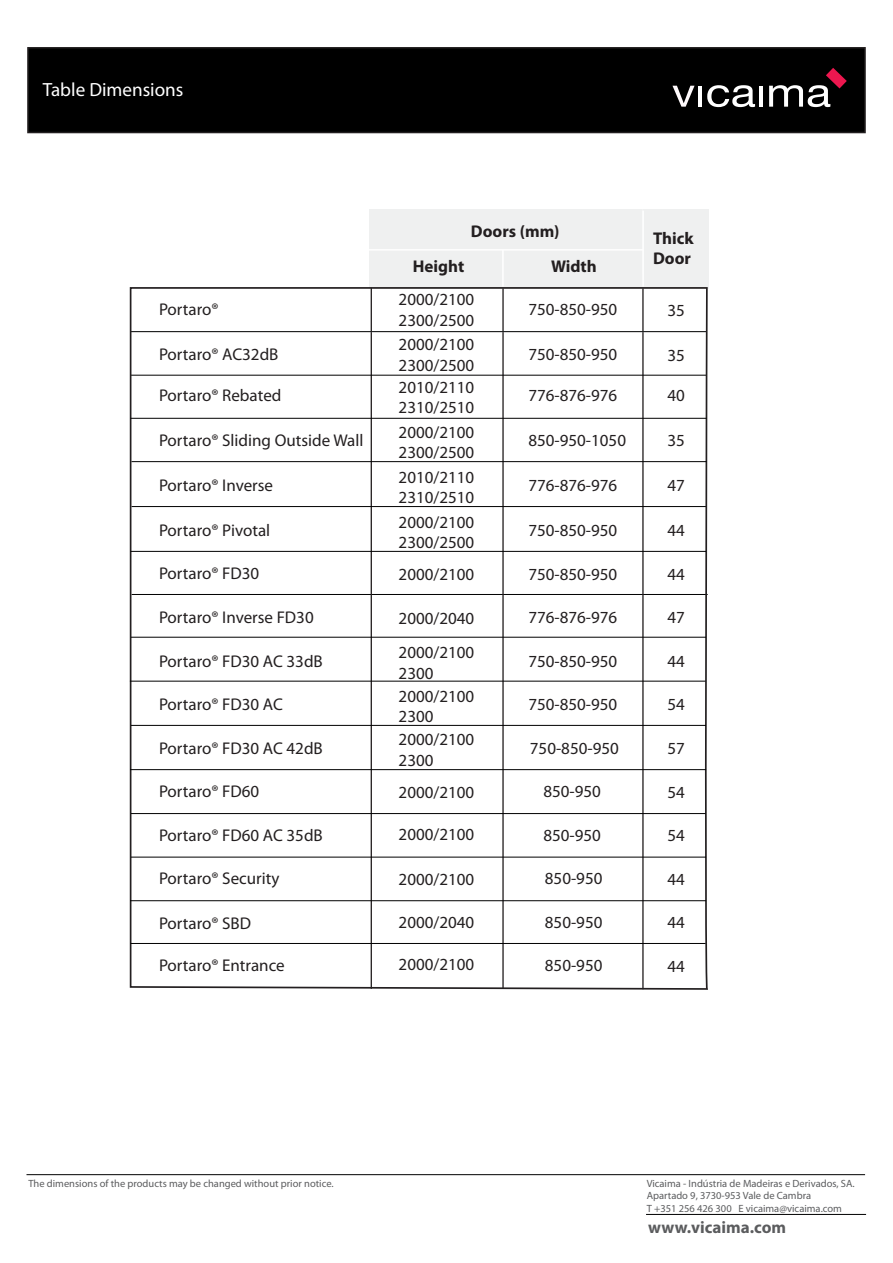
<style>
.page{position:relative;width:893px;height:1263px;background:#fff}
.page>*{position:absolute;margin:0;border:0;box-sizing:border-box;transform-origin:0 0}
.t1{font:19.2px "Myriad Pro";color:#fff}
.t2{font:16.95px/20.4px "Myriad Pro";color:#231f20}
.t3{font:700 16.95px/20.4px "Myriad Pro";color:#231f20}
.t4{font:700 16.95px "Myriad Pro";color:#5b5c5e}
.t5{font:10.5px/12.6px "Myriad Pro";color:#5b5c5e}
</style>
<div class="page">
<div style="left:27px;top:47px;width:839px;height:86px;background:#000;border:2px solid #231f20"></div>
<div style="left:369px;top:210px;width:339px;height:79px;background:#eff0f0"></div>
<svg style="left:129px;top:286px;width:580px;height:704px"></svg>
<hr style="left:130px;top:551px;width:576px;height:1px;background:#000">
<hr style="left:130px;top:943px;width:576px;height:1px;background:#000">
<hr style="left:130px;top:900px;width:576px;height:1px;background:#000">
<hr style="left:131px;top:813px;width:575px;height:1px;background:#000">
<hr style="left:131px;top:857px;width:575px;height:1px;background:#000">
<hr style="left:130px;top:769px;width:576px;height:1px;background:#000">
<hr style="left:131px;top:725px;width:575px;height:1px;background:#000">
<hr style="left:130px;top:681px;width:576px;height:1px;background:#000">
<hr style="left:131px;top:637px;width:575px;height:1px;background:#000">
<hr style="left:367px;top:249px;width:276px;height:2px;background:#fff">
<hr style="left:642px;top:211px;width:2px;height:75px;background:#fff">
<hr style="left:502px;top:250px;width:2px;height:37px;background:#fff">
<hr style="left:130px;top:418px;width:576px;height:1px;background:#000">
<hr style="left:131px;top:461px;width:575px;height:1px;background:#000">
<hr style="left:27px;top:1174px;width:838px;height:1px;background:#000">
<svg style="left:672px;top:86px;width:22px;height:21px"></svg>
<hr style="left:698px;top:86px;width:4px;height:21px;background:#fff">
<svg style="left:707px;top:85px;width:48px;height:22px"></svg>
<hr style="left:759px;top:86px;width:4px;height:21px;background:#fff">
<svg style="left:769px;top:68px;width:78px;height:39px"></svg>
<hr style="left:646px;top:1214px;width:220px;height:1px;background:#000">
<p class="t1" style="left:43px;top:78px;width:142px">Table Dimensions</p>
<p class="t2" style="left:159px;top:299px;width:61px">Portaro®</p>
<p class="t2" style="left:159px;top:344px;width:121px">Portaro® AC32dB</p>
<p class="t2" style="left:159px;top:385px;width:124px">Portaro® Rebated</p>
<p class="t2" style="left:159px;top:430px;width:206px">Portaro® Sliding Outside Wall</p>
<p class="t2" style="left:159px;top:475px;width:116px">Portaro® Inverse</p>
<p class="t2" style="left:159px;top:520px;width:113px">Portaro® Pivotal</p>
<p class="t2" style="left:159px;top:563px;width:102px">Portaro® FD30</p>
<p class="t2" style="left:159px;top:607px;width:156px">Portaro® Inverse FD30</p>
<p class="t2" style="left:159px;top:650px;width:165px">Portaro® FD30 AC 33dB</p>
<p class="t2" style="left:159px;top:694px;width:125px">Portaro® FD30 AC</p>
<p class="t2" style="left:159px;top:737px;width:165px">Portaro® FD30 AC 42dB</p>
<p class="t2" style="left:159px;top:781px;width:102px">Portaro® FD60</p>
<p class="t2" style="left:159px;top:824px;width:165px">Portaro® FD60 AC 35dB</p>
<p class="t2" style="left:159px;top:868px;width:122px">Portaro® Security</p>
<p class="t2" style="left:159px;top:913px;width:94px">Portaro® SBD</p>
<p class="t2" style="left:159px;top:955px;width:127px">Portaro® Entrance</p>
<p class="t3" style="left:471px;top:220px;width:90px">Doors (mm)</p>
<p class="t3" style="left:413px;top:255px;width:53px">Height</p>
<p class="t3" style="left:551px;top:255px;width:47px">Width</p>
<p class="t3" style="left:653px;top:227px;width:42px">Thick<br>Door</p>
<p class="t2" style="left:399px;top:289px;width:77px">2000/2100<br>2300/2500</p>
<p class="t2" style="left:399px;top:334px;width:77px;line-height:20.9px;text-align:justify">2000/2100<br>2300/2500<br>2010/2110<br>2310/2510</p>
<p class="t2" style="left:399px;top:421px;width:77px">2000/2100<br>2300/2500</p>
<p class="t2" style="left:399px;top:466px;width:77px">2010/2110<br>2310/2510</p>
<p class="t2" style="left:399px;top:511px;width:77px">2000/2100<br>2300/2500</p>
<p class="t2" style="left:399px;top:564px;width:77px">2000/2100</p>
<p class="t2" style="left:399px;top:600px;width:77px;line-height:34.5px">2000/2040<br>2000/2100</p>
<p class="t2" style="left:399px;top:661px;width:77px;line-height:23.1px">2300<br>2000/2100</p>
<p class="t2" style="left:399px;top:705px;width:77px;line-height:23.1px">2300<br>2000/2100</p>
<p class="t2" style="left:399px;top:744px;width:77px;line-height:32.1px">2300<br>2000/2100</p>
<p class="t2" style="left:399px;top:824px;width:77px">2000/2100</p>
<p class="t2" style="left:399px;top:869px;width:77px">2000/2100</p>
<p class="t2" style="left:399px;top:912px;width:77px">2000/2040</p>
<p class="t2" style="left:399px;top:954px;width:77px">2000/2100</p>
<p class="t2" style="left:528px;top:299px;width:90px">750-850-950</p>
<p class="t2" style="left:528px;top:344px;width:90px">750-850-950</p>
<p class="t2" style="left:668px;top:300px;width:19px">35</p>
<p class="t2" style="left:668px;top:345px;width:19px">35</p>
<p class="t2" style="left:528px;top:385px;width:90px">776-876-976</p>
<p class="t2" style="left:668px;top:385px;width:19px">40</p>
<p class="t2" style="left:528px;top:430px;width:99px">850-950-1050</p>
<p class="t2" style="left:668px;top:430px;width:19px">35</p>
<p class="t2" style="left:528px;top:475px;width:90px">776-876-976</p>
<p class="t2" style="left:668px;top:475px;width:19px">47</p>
<p class="t2" style="left:528px;top:520px;width:90px">750-850-950</p>
<p class="t2" style="left:668px;top:520px;width:19px">44</p>
<p class="t2" style="left:528px;top:563px;width:90px">750-850-950</p>
<p class="t2" style="left:668px;top:564px;width:19px">44</p>
<p class="t2" style="left:528px;top:607px;width:90px">776-876-976</p>
<p class="t2" style="left:668px;top:607px;width:19px">47</p>
<p class="t2" style="left:528px;top:650px;width:90px">750-850-950</p>
<p class="t2" style="left:668px;top:651px;width:19px">44</p>
<p class="t2" style="left:528px;top:694px;width:90px">750-850-950</p>
<p class="t2" style="left:668px;top:694px;width:19px">54</p>
<p class="t2" style="left:530px;top:737px;width:90px">750-850-950</p>
<p class="t2" style="left:668px;top:738px;width:19px">57</p>
<p class="t2" style="left:543px;top:781px;width:59px">850-950</p>
<p class="t2" style="left:668px;top:781px;width:19px">54</p>
<p class="t2" style="left:543px;top:824px;width:59px">850-950</p>
<p class="t2" style="left:668px;top:825px;width:19px">54</p>
<p class="t2" style="left:545px;top:868px;width:59px">850-950</p>
<p class="t2" style="left:668px;top:868px;width:19px">44</p>
<p class="t2" style="left:545px;top:912px;width:59px">850-950</p>
<p class="t2" style="left:668px;top:912px;width:19px">44</p>
<p class="t2" style="left:545px;top:955px;width:59px">850-950</p>
<p class="t2" style="left:668px;top:955px;width:19px">44</p>
<p class="t5" style="left:28px;top:1177px;width:307px">The dimensions of the products may be changed without prior notice.</p>
<p class="t5" style="left:647px;top:1177px;width:209px">Vicaima - Indústria de Madeiras e Derivados, SA.<br>Apartado 9, 3730-953 Vale de Cambra<br>T +351 256 426 300 E vicaima@vicaima.com</p>
<p class="t4" style="left:648px;top:1216px;width:140px">www.vicaima.com</p>
</div>
